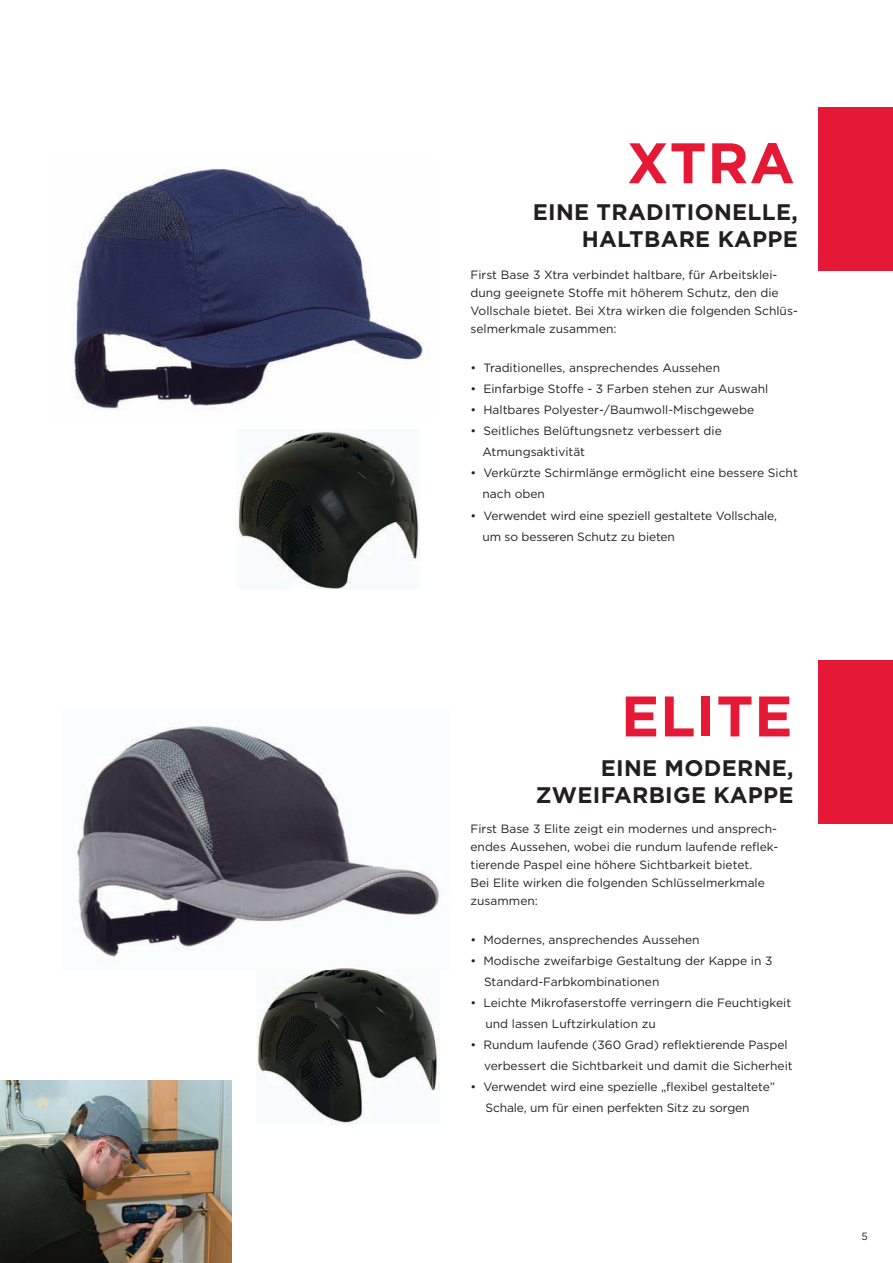
<style>
.page{position:relative;width:893px;height:1263px;background:#fff}
.page>*{position:absolute;margin:0;border:0;box-sizing:border-box;transform-origin:0 0}
.t1{font:700 57px "Gotham";letter-spacing:.015em;color:#e51836}
.t2{font:700 22.5px/27px "Gotham";letter-spacing:.015em;color:#231f20;text-align:right}
.t3{font:12px/18px "Gotham";color:#231f20}
.t4{font:10.5px "Gotham";color:#231f20}
</style>
<div class="page">
<div style="left:818px;top:108px;width:74px;height:162px;background:#e51836"></div>
<div style="left:818px;top:660px;width:74px;height:163px;background:#e51836"></div>
<img style="left:0;top:1080px;width:232px;height:182px">
<img style="left:71px;top:168px;width:353px;height:241px">
<img style="left:75px;top:726px;width:364px;height:231px">
<img style="left:237px;top:430px;width:182px;height:159px">
<img style="left:256px;top:964px;width:183px;height:160px">
<h1 class="t1" style="left:626px;top:128px;width:169px">XTRA</h1>
<h2 class="t2" style="left:532px;top:198px;width:266px">EINE TRADITIONELLE,<br>HALTBARE KAPPE</h2>
<p class="t3" style="left:470px;top:266px;width:329px">First Base 3 Xtra verbindet haltbare, für Arbeitsklei&shy;dung geeignete Stoffe mit höherem Schutz, den die Vollschale bietet. Bei Xtra wirken die folgenden Schlüs&shy;selmerkmale zusammen:</p>
<p class="t3" style="left:470px;top:359px;width:251px">• Traditionelles, ansprechendes Aussehen</p>
<p class="t3" style="left:470px;top:380px;width:299px">• Einfarbige Stoffe - 3 Farben stehen zur Auswahl</p>
<p class="t3" style="left:470px;top:401px;width:285px">• Haltbares Polyester-/Baumwoll-Mischgewebe</p>
<p class="t3" style="left:482px;top:420px;width:241px;line-height:21px;text-indent:-12px">• Seitliches Belüftungsnetz verbessert die<br>Atmungsaktivität</p>
<p class="t3" style="left:482px;top:462px;width:317px;line-height:21px;text-indent:-12px">• Verkürzte Schirmlänge ermöglicht eine bessere Sicht nach oben</p>
<p class="t3" style="left:482px;top:504px;width:296px;line-height:21px;text-indent:-12px">• Verwendet wird eine speziell gestaltete Vollschale, um so besseren Schutz zu bieten</p>
<h1 class="t1" style="left:620px;top:681px;width:173px">ELITE</h1>
<h2 class="t2" style="left:535px;top:754px;width:259px">EINE MODERNE,<br>ZWEIFARBIGE KAPPE</h2>
<p class="t3" style="left:470px;top:819px;width:309px">First Base 3 Elite zeigt ein modernes und ansprech&shy;endes Aussehen, wobei die rundum laufende reflek&shy;tierende Paspel eine höhere Sichtbarkeit bietet.<br>Bei Elite wirken die folgenden Schlüsselmerkmale zusammen:</p>
<p class="t3" style="left:470px;top:930px;width:230px">• Modernes, ansprechendes Aussehen</p>
<p class="t3" style="left:484px;top:949px;width:290px;line-height:21px;text-indent:-14px">• Modische zweifarbige Gestaltung der Kappe in 3<br>Standard-Farbkombinationen</p>
<p class="t3" style="left:485px;top:991px;width:307px;line-height:21px;text-indent:-15px">• Leichte Mikrofaserstoffe verringern die Feuchtigkeit und lassen Luftzirkulation zu</p>
<p class="t3" style="left:484px;top:1033px;width:310px;line-height:21px;text-indent:-14px">• Rundum laufende (360 Grad) reflektierende Paspel verbessert die Sichtbarkeit und damit die Sicherheit</p>
<p class="t3" style="left:485px;top:1075px;width:291px;line-height:21px;text-indent:-15px">• Verwendet wird eine spezielle „flexibel gestaltete”<br>Schale, um für einen perfekten Sitz zu sorgen</p>
<p class="t4" style="left:861px;top:1229px;width:8px">5</p>
</div>
